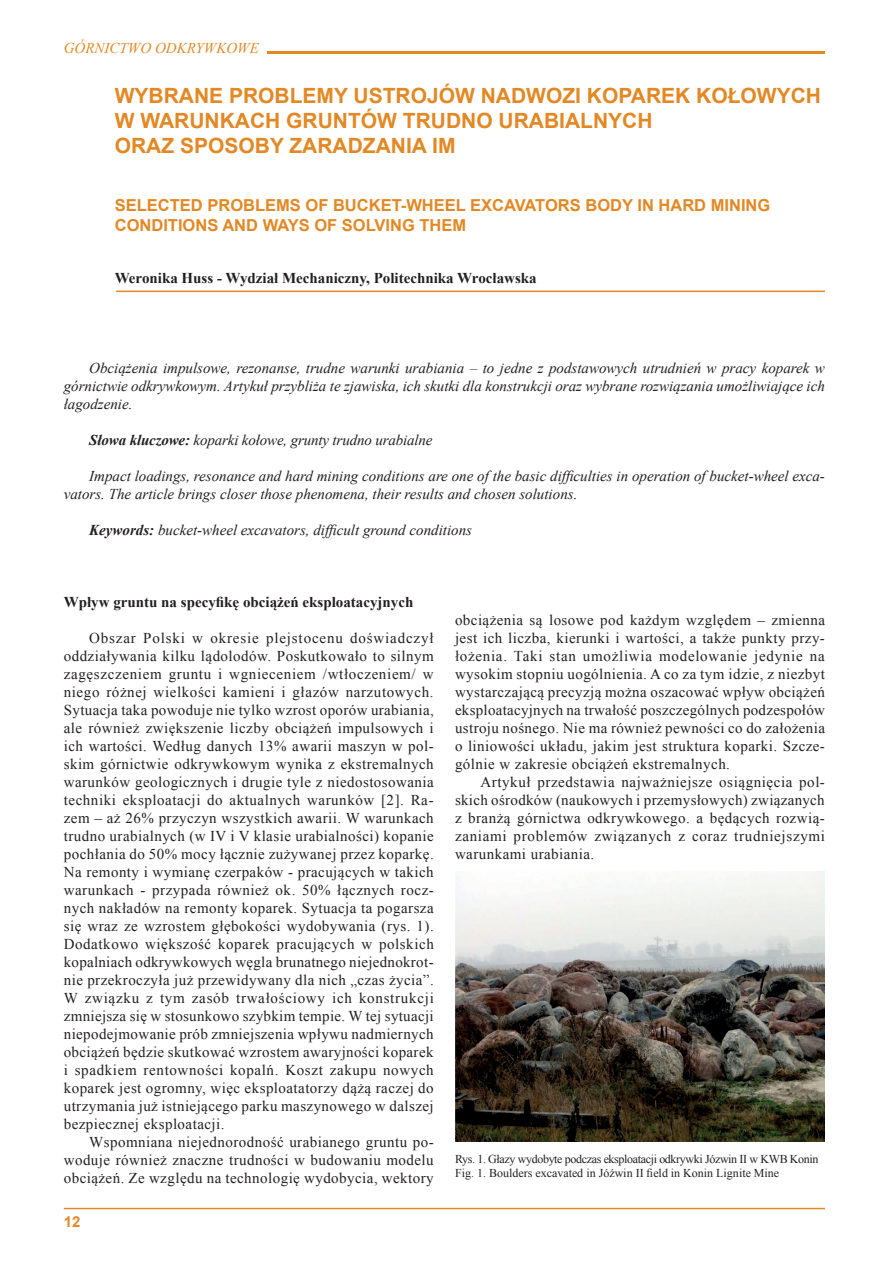
<style>
.page{position:relative;width:893px;height:1263px;background:#fff}
.page>*{position:absolute;margin:0;border:0;box-sizing:border-box;transform-origin:0 0}
.t1{font:700 21px/25.2px "Arial";color:#e38824}
.t2{font:700 16.5px/19.8px "Arial";color:#e38824}
.t3{font:15px/18px "Times New Roman";letter-spacing:.03em;color:#231f20;text-align:justify}
.t4{font:italic 15px/18px "Times New Roman";color:#231f20;text-align:justify}
.t5{font:700 15px "Times New Roman";color:#231f20}
.t6{font:italic 15px "Times New Roman";color:#e38824}
.t7{font:700 15px "Arial";color:#e38824}
.t8{font:12px/14.4px "Times New Roman";letter-spacing:-.03em;color:#231f20}
.s1{font-weight:700}
</style>
<div class="page">
<hr style="left:64px;top:1208px;width:761px;height:1px;background:#e38824">
<hr style="left:267px;top:51px;width:558px;height:3px;background:#e38824">
<hr style="left:116px;top:291px;width:709px;height:1px;background:#e38824">
<img style="left:455px;top:872px;width:370px;height:269px">
<p class="t6" style="left:64px;top:37px;width:197px">GÓRNICTWO ODKRYWKOWE</p>
<h1 class="t1" style="left:115px;top:84px;width:708px">WYBRANE PROBLEMY USTROJÓW NADWOZI KOPAREK KOŁOWYCH<br>W WARUNKACH GRUNTÓW TRUDNO URABIALNYCH<br>ORAZ SPOSOBY ZARADZANIA IM</h1>
<p class="t2" style="left:115px;top:196px;width:657px">SELECTED PROBLEMS OF BUCKET-WHEEL EXCAVATORS BODY IN HARD MINING<br>CONDITIONS AND WAYS OF SOLVING THEM</p>
<p class="t5" style="left:115px;top:268px;width:423px">Weronika Huss - Wydział Mechaniczny, Politechnika Wrocławska</p>
<p class="t4" style="left:64px;top:359px;width:763px;text-indent:26px">Obciążenia impulsowe, rezonanse, trudne warunki urabiania – to jedne z podstawowych utrudnień w pracy koparek w górnictwie odkrywkowym. Artykuł przybliża te zjawiska, ich skutki dla konstrukcji oraz wybrane rozwiązania umożliwiające ich łagodzenie.</p>
<p class="t4" style="left:89px;top:431px;width:345px"><span class="s1">Słowa kluczowe:</span> koparki kołowe, grunty trudno urabialne</p>
<p class="t4" style="left:64px;top:467px;width:763px;text-indent:26px">Impact loadings, resonance and hard mining conditions are one of the basic difficulties in operation of bucket-wheel exca&shy;vators. The article brings closer those phenomena, their results and chosen solutions.</p>
<p class="t4" style="left:89px;top:521px;width:384px"><span class="s1">Keywords:</span> bucket-wheel excavators, difficult ground conditions</p>
<p class="t5" style="left:64px;top:592px;width:351px">Wpływ gruntu na specyfikę obciążeń eksploatacyjnych</p>
<p class="t3" style="left:64px;top:629px;width:372px;text-indent:26px">Obszar Polski w okresie plejstocenu doświadczył oddziaływania kilku lądolodów. Poskutkowało to silnym zagęszczeniem gruntu i wgnieceniem /wtłoczeniem/ w niego różnej wielkości kamieni i głazów narzutowych.<br>Sytuacja taka powoduje nie tylko wzrost oporów urabiania, ale również zwiększenie liczby obciążeń impulsowych i ich wartości. Według danych 13% awarii maszyn w pol&shy;skim górnictwie odkrywkowym wynika z ekstremalnych warunków geologicznych i drugie tyle z niedostosowania techniki eksploatacji do aktualnych warunków [2]. Ra&shy;zem – aż 26% przyczyn wszystkich awarii. W warunkach trudno urabialnych (w IV i V klasie urabialności) kopanie pochłania do 50% mocy łącznie zużywanej przez koparkę.<br>Na remonty i wymianę czerpaków - pracujących w takich warunkach - przypada również ok. 50% łącznych rocz&shy;nych nakładów na remonty koparek. Sytuacja ta pogarsza się wraz ze wzrostem głębokości wydobywania (rys. 1).<br>Dodatkowo większość koparek pracujących w polskich kopalniach odkrywkowych węgla brunatnego niejednokrot&shy;nie przekroczyła już przewidywany dla nich „czas życia”.<br>W związku z tym zasób trwałościowy ich konstrukcji zmniejsza się w stosunkowo szybkim tempie. W tej sytuacji niepodejmowanie prób zmniejszenia wpływu nadmiernych obciążeń będzie skutkować wzrostem awaryjności koparek i spadkiem rentowności kopalń. Koszt zakupu nowych koparek jest ogromny, więc eksploatatorzy dążą raczej do utrzymania już istniejącego parku maszynowego w dalszej bezpiecznej eksploatacji.</p>
<p class="t3" style="left:64px;top:1133px;width:371px;text-indent:26px">Wspomniana niejednorodność urabianego gruntu po&shy;woduje również znaczne trudności w budowaniu modelu obciążeń. Ze względu na technologię wydobycia, wektory</p>
<p class="t7" style="left:64px;top:1212px;width:18px">12</p>
<p class="t3" style="left:455px;top:611px;width:372px">obciążenia są losowe pod każdym względem – zmienna jest ich liczba, kierunki i wartości, a także punkty przy&shy;łożenia. Taki stan umożliwia modelowanie jedynie na wysokim stopniu uogólnienia. A co za tym idzie, z niezbyt wystarczającą precyzją można oszacować wpływ obciążeń eksploatacyjnych na trwałość poszczególnych podzespołów ustroju nośnego. Nie ma również pewności co do założenia o liniowości układu, jakim jest struktura koparki. Szcze&shy;gólnie w zakresie obciążeń ekstremalnych.</p>
<p class="t3" style="left:455px;top:773px;width:372px;text-indent:26px">Artykuł przedstawia najważniejsze osiągnięcia pol&shy;skich ośrodków (naukowych i przemysłowych) związanych z branżą górnictwa odkrywkowego. a będących rozwią&shy;zaniami problemów związanych z coraz trudniejszymi warunkami urabiania.</p>
<p class="t8" style="left:455px;top:1151px;width:365px">Rys. 1. Głazy wydobyte podczas eksploatacji odkrywki Józwin II w KWB Konin<br>Fig. 1. Boulders excavated in Jóźwin II field in Konin Lignite Mine</p>
</div>
